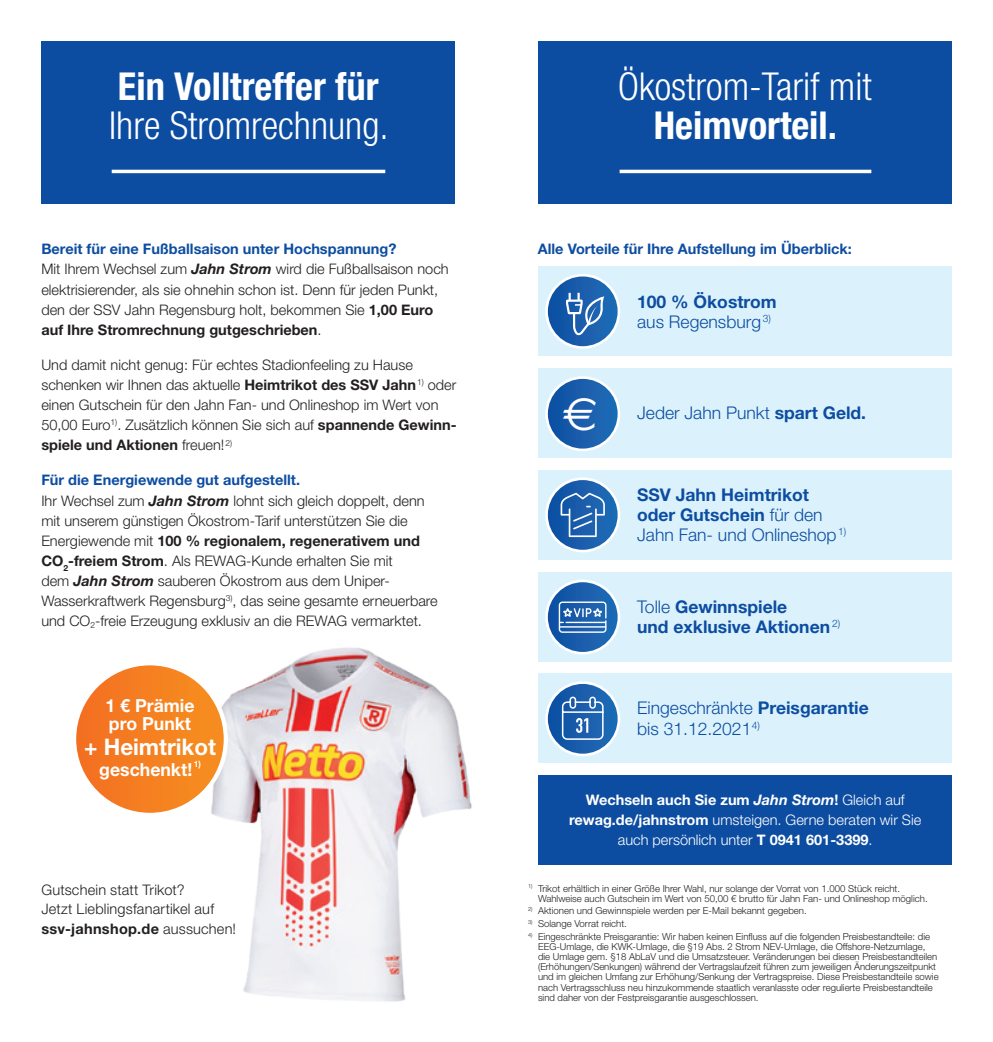
<style>
.page{position:relative;width:993px;height:1042px;background:#fff}
.page>*{position:absolute;margin:0;border:0;box-sizing:border-box;transform-origin:0 0}
.t1{font:46.73px "Euro Sans";color:#fff}
.t2{font:300 condensed 38.5px "Helvetica Neue LT Std";color:#fff}
.t3{font:700 condensed 38.5px "Helvetica Neue LT Std";color:#fff}
.t4{font:700 22.75px "Helvetica Neue LT Std";color:#fff}
.t5{font:700 18.03px/18px "Helvetica Neue LT Std";color:#fff}
.t6{font:700 17.5px/20.1px "Helvetica Neue LT Std";color:#0d4da1}
.t7{font:300 17.5px/20.1px "Helvetica Neue LT Std";color:#0d4da1}
.t8{font:300 14.53px/20.1px "Helvetica Neue LT Std";color:#231f20}
.t9{font:300 14.53px/20.1px "Helvetica Neue LT Std";color:#fff;text-align:center}
.t10{font:700 14.53px "Helvetica Neue LT Std";color:#0d4da1}
.t11{font:300 9.62px/10.2px "Helvetica Neue LT Std";color:#231f20}
.t12{font:700 8.75px "Helvetica Neue LT Std";color:#fff}
.s1{font-weight:700;color:#0d4da1}
.s2{font-weight:700;font-style:italic}
.s3{font-weight:700}
.s4{color:#fff}
.s5{font-weight:300}
</style>
<div class="page">
<img style="left:211px;top:647px;width:261px;height:355px">
<svg style="left:74px;top:663px;width:152px;height:152px;background:#f5842a"></svg>
<div style="left:72px;top:661px;width:156px;height:156px;border:4px solid #fff;border-radius:50%"></div>
<div style="left:41px;top:41px;width:414px;height:163px;background:#0d4da1"></div>
<hr style="left:112px;top:170px;width:273px;height:3px;background:#fff">
<div style="left:537px;top:41px;width:414px;height:163px;background:#0d4da1"></div>
<hr style="left:619px;top:170px;width:252px;height:3px;background:#fff">
<div style="left:537px;top:775px;width:414px;height:89px;background:#0d4da1"></div>
<div style="left:537px;top:267px;width:414px;height:89px;background:#dbf2fc"></div>
<svg style="left:546px;top:275px;width:72px;height:72px;background:#2466b0"></svg>
<div style="left:545px;top:274px;width:75px;height:75px;border:3px solid #fff;border-radius:50%"></div>
<svg style="left:566px;top:293px;width:38px;height:42px;background:#5285c0"></svg>
<div style="left:537px;top:368px;width:414px;height:90px;background:#dbf2fc"></div>
<svg style="left:546px;top:377px;width:72px;height:73px;background:#2264af"></svg>
<div style="left:545px;top:376px;width:75px;height:75px;border:3px solid #fff;border-radius:50%"></div>
<div style="left:537px;top:572px;width:414px;height:89px;background:#dbf2fc"></div>
<svg style="left:546px;top:581px;width:72px;height:72px;background:#296ab2"></svg>
<div style="left:545px;top:579px;width:75px;height:75px;border:3px solid #fff;border-radius:50%"></div>
<svg style="left:558px;top:601px;width:48px;height:31px"></svg>
<div style="left:537px;top:470px;width:414px;height:89px;background:#dbf2fc"></div>
<svg style="left:546px;top:479px;width:72px;height:72px;background:#286ab2"></svg>
<div style="left:545px;top:477px;width:75px;height:75px;border:3px solid #fff;border-radius:50%"></div>
<svg style="left:560px;top:493px;width:44px;height:44px;background:#4179ba"></svg>
<div style="left:537px;top:673px;width:414px;height:90px;background:#dbf2fc"></div>
<svg style="left:546px;top:682px;width:72px;height:73px;background:#2b6bb3"></svg>
<div style="left:545px;top:681px;width:75px;height:75px;border:3px solid #fff;border-radius:50%"></div>
<svg style="left:561px;top:696px;width:43px;height:44px;background:#4d82be"></svg>
<h2 class="t3" style="left:118px;top:63px;width:262px">Ein Volltreffer für</h2>
<h2 class="t2" style="left:109px;top:103px;width:281px">Ihre Stromrechnung.</h2>
<p class="t8" style="left:41px;top:239px;width:409px"><span class="s1">Bereit für eine Fußballsaison unter Hochspannung?<br></span>Mit Ihrem Wechsel zum <span class="s2">Jahn Strom</span> wird die Fußballsaison noch elektrisierender, als sie ohnehin schon ist. Denn für jeden Punkt, den der SSV Jahn Regensburg holt, bekommen Sie <span class="s3">1,00 Euro auf Ihre Stromrechnung gutgeschrieben</span>.</p>
<p class="t8" style="left:41px;top:354px;width:416px">Und damit nicht genug: Für echtes Stadionfeeling zu Hause schenken wir Ihnen das aktuelle <span class="s3">Heimtrikot des SSV Jahn</span><sup>1)</sup> oder einen Gutschein für den Jahn Fan- und Onlineshop im Wert von 50,00 Euro<sup>1)</sup>. Zusätzlich können Sie sich auf <span class="s3">spannende Gewinn&shy;spiele und Aktionen</span> freuen!<sup>2)</sup></p>
<p class="t8" style="left:41px;top:470px;width:398px"><span class="s1">Für die Energiewende gut aufgestellt.<br></span>Ihr Wechsel zum <span class="s2">Jahn Strom</span> lohnt sich gleich doppelt, denn mit unserem günstigen Ökostrom-Tarif unterstützen Sie die Energiewende mit <span class="s3">100 % regionalem, regenerativem und CO</span><sub>2</sub><span class="s3">-freiem Strom</span>. Als REWAG-Kunde erhalten Sie mit<br>dem <span class="s2">Jahn Strom</span> sauberen Ökostrom aus dem Uniper-Wasserkraftwerk Regensburg<sup>3)</sup>, das seine gesamte erneuerbare und CO<sub>2</sub>-freie Erzeugung exklusiv an die REWAG vermarktet.</p>
<p class="t5" style="left:105px;top:696px;width:90px">1 € Prämie pro Punkt</p>
<h3 class="t4" style="left:84px;top:733px;width:133px">+ Heimtrikot</h3>
<p class="t5" style="left:99px;top:760px;width:94px">geschenkt!</p>
<p class="t12" style="left:194px;top:758px;width:9px">1)</p>
<p class="t8" style="left:41px;top:880px;width:200px;line-height:19.2px">Gutschein statt Trikot?<br>Jetzt Lieblingsfanartikel auf <span class="s3">ssv-jahnshop.de</span> aussuchen!<span class="s4">:</span></p>
<h2 class="t2" style="left:617px;top:64px;width:255px">Ökostrom-Tarif mit</h2>
<h2 class="t3" style="left:653px;top:102px;width:184px">Heimvorteil.</h2>
<p class="t10" style="left:537px;top:240px;width:315px">Alle Vorteile für Ihre Aufstellung im Überblick:</p>
<p class="t7" style="left:637px;top:291px;width:141px"><span class="s3">100 % Ökostrom </span>aus Regensburg <sup>3)</sup></p>
<h1 class="t1" style="left:562px;top:386px;width:36px">€</h1>
<p class="t7" style="left:637px;top:403px;width:230px">Jeder Jahn Punkt <span class="s3">spart Geld.</span></p>
<p class="t6" style="left:637px;top:484px;width:210px">SSV Jahn Heimtrikot oder Gutschein <span class="s5">für den<br>Jahn Fan- und Onlineshop</span><sup>1)</sup></p>
<p class="t6" style="left:637px;top:596px;width:205px"><span class="s5">Tolle</span> Gewinnspiele<br>und exklusive Aktionen <sup>2)</sup></p>
<p class="t7" style="left:637px;top:698px;width:233px">Eingeschränkte <span class="s3">Preisgarantie </span>bis 31.12.2021<sup>4)</sup></p>
<p class="t9" style="left:569px;top:789px;width:353px"><span class="s3">Wechseln auch Sie zum</span> <span class="s2">Jahn Strom</span><span class="s3">!</span> Gleich auf <span class="s3">rewag.de/jahnstrom</span> umsteigen. Gerne beraten wir Sie auch persönlich unter <span class="s3">T 0941 601-3399</span>.</p>
<p class="t11" style="left:538px;top:883px;width:391px;text-indent:-10px"><sup>1)</sup> Trikot erhältlich in einer Größe Ihrer Wahl, nur solange der Vorrat von 1.000 Stück reicht.<br>Wahlweise auch Gutschein im Wert von 50,00 € brutto für Jahn Fan- und Onlineshop möglich.</p>
<p class="t11" style="left:528px;top:906px;width:280px"><sup>2)</sup> Aktionen und Gewinnspiele werden per E-Mail bekannt gegeben.</p>
<p class="t11" style="left:528px;top:918px;width:100px"><sup>3)</sup> Solange Vorrat reicht.</p>
<p class="t11" style="left:538px;top:931px;width:402px;text-indent:-10px"><sup>4)</sup> Eingeschränkte Preisgarantie: Wir haben keinen Einfluss auf die folgenden Preisbestandteile: die EEG-Umlage, die KWK-Umlage, die §19 Abs. 2 Strom NEV-Umlage, die Offshore-Netzumlage, die Umlage gem. §18 AbLaV und die Umsatzsteuer. Veränderungen bei diesen Preisbestandteilen (Erhöhungen/Senkungen) während der Vertragslaufzeit führen zum jeweiligen Änderungszeitpunkt und im gleichen Umfang zur Erhöhung/Senkung der Vertragspreise. Diese Preisbestandteile sowie nach Vertragsschluss neu hinzukommende staatlich veranlasste oder regulierte Preisbestandteile sind daher von der Festpreisgarantie ausgeschlossen.</p>
</div>
